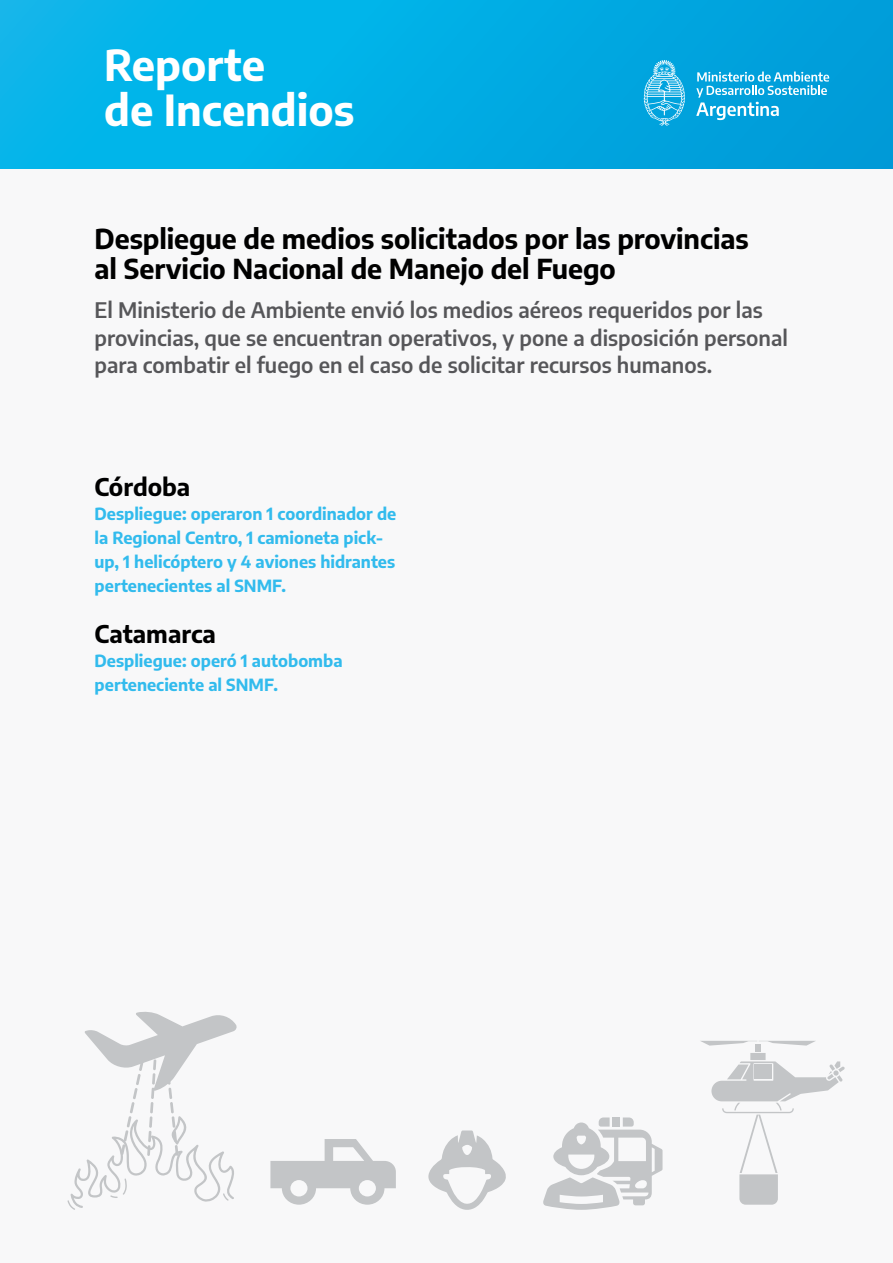
<style>
.page{position:relative;width:893px;height:1263px;background:#f8f8f9}
.page>*{position:absolute;margin:0;border:0;box-sizing:border-box;transform-origin:0 0}
.t1{font:700 42px/44.4px "Encode Sans";color:#fff}
.t2{font:700 27px/30.8px "Encode Sans";letter-spacing:-.005em;color:#000}
.t3{font:700 24px "Encode Sans";color:#000}
.t4{font:600 21px/27.8px "Encode Sans";color:#565659}
.t5{font:700 16.5px/24px "Encode Sans";color:#32bbed}
</style>
<div class="page">
<div style="left:0;top:0;width:893px;height:169px;background:linear-gradient(to right,#04bbee,#009dd9)"></div>
<svg style="left:696px;top:72px;width:133px;height:48px;background:#38b4e2"></svg>
<svg style="left:644px;top:60px;width:41px;height:66px;background:#40bae5"></svg>
<svg style="left:270px;top:1139px;width:126px;height:66px"></svg>
<svg style="left:428px;top:1130px;width:78px;height:80px"></svg>
<svg style="left:543px;top:1117px;width:119px;height:93px"></svg>
<div style="left:755px;top:1044px;width:6px;height:7px;background:#c3c5c7"></div>
<svg style="left:701px;top:1041px;width:114px;height:4px"></svg>
<svg style="left:711px;top:1053px;width:134px;height:152px"></svg>
<svg style="left:67px;top:1012px;width:170px;height:198px"></svg>
<h1 class="t1" style="left:104px;top:41px;width:252px">Reporte<br>de Incendios</h1>
<p class="t2" style="left:95px;top:221px;width:656px">Despliegue de medios solicitados por las provincias al Servicio Nacional de Manejo del Fuego</p>
<p class="t4" style="left:95px;top:295px;width:695px">El Ministerio de Ambiente envió los medios aéreos requeridos por las provincias, que se encuentran operativos, y pone a disposición personal para combatir el fuego en el caso de solicitar recursos humanos.</p>
<p class="t3" style="left:95px;top:469px;width:97px">Córdoba</p>
<p class="t5" style="left:95px;top:501px;width:303px">Despliegue: operaron 1 coordinador de la Regional Centro, 1 camioneta pick&shy;up, 1 helicóptero y 4 aviones hidrantes pertenecientes al SNMF.</p>
<p class="t3" style="left:95px;top:616px;width:123px">Catamarca</p>
<p class="t5" style="left:95px;top:648px;width:249px">Despliegue: operó 1 autobomba perteneciente al SNMF.</p>
</div>
